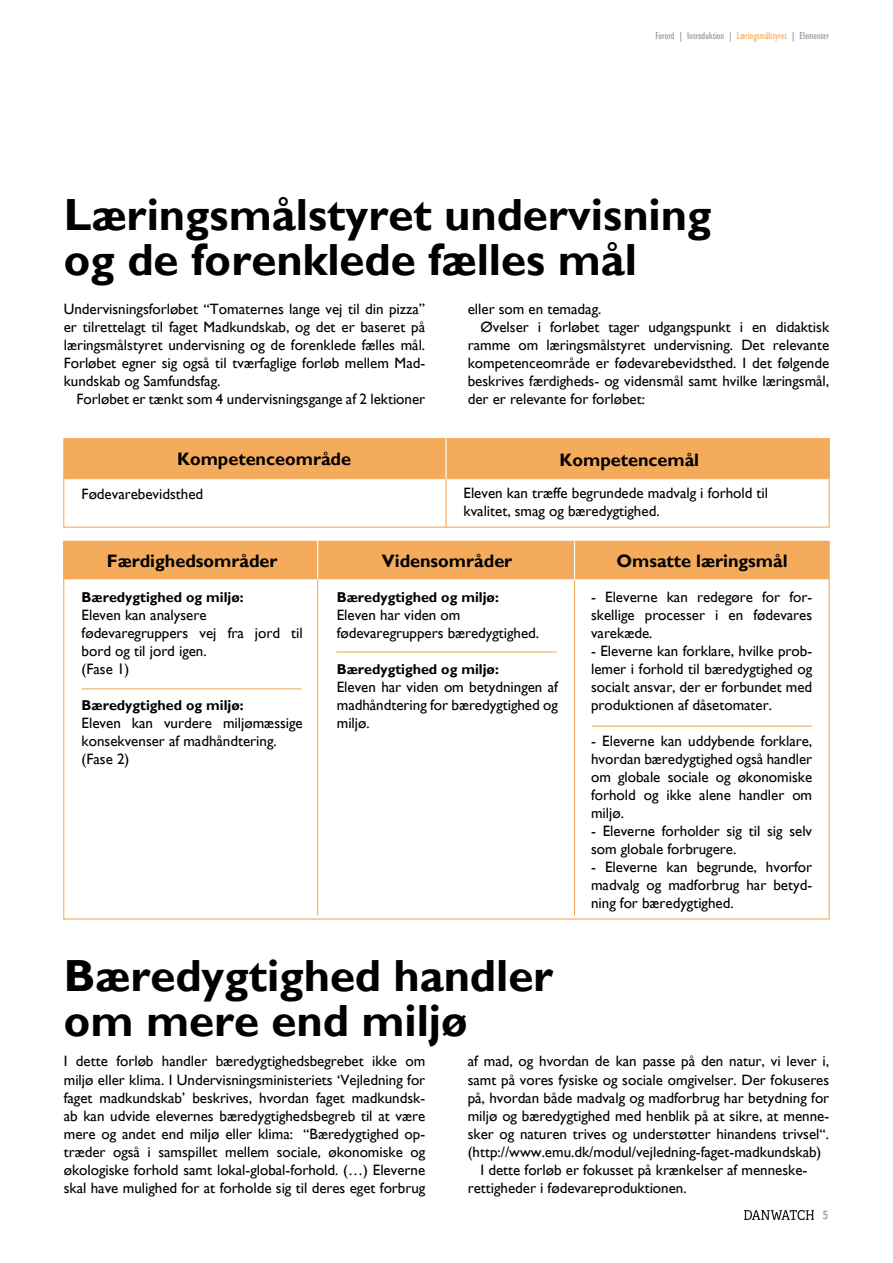
<style>
.page{position:relative;width:893px;height:1263px;background:#fff}
.page>*{position:absolute;margin:0;border:0;box-sizing:border-box;transform-origin:0 0}
.t1{font:700 45px/45px "Gill Sans";color:#000}
.t2{font:700 18px "Gill Sans";color:#000}
.t3{font:15px/18px "Gill Sans";color:#000;text-align:justify}
.t4{font:700 14.25px "Gill Sans";color:#000}
.t5{font:12px "Gill Sans";color:#939598}
.t6{font:condensed 10.5px "Gill Sans";color:#939598}
.s1{color:#f4ac5c}
</style>
<div class="page">
<img style="left:744px;top:1210px;width:69px;height:9px">
<div style="left:64px;top:541px;width:765px;height:38px;background:#f4ac5c"></div>
<div style="left:64px;top:438px;width:766px;height:40px;background:#f4ac5c"></div>
<div style="left:63px;top:438px;width:767px;height:90px;border:1px solid #f4ac5c"></div>
<hr style="left:445px;top:479px;width:2px;height:48px;background:#f4ac5c">
<hr style="left:64px;top:478px;width:765px;height:1px;background:#f4ac5c">
<hr style="left:317px;top:579px;width:1px;height:336px;background:#f4ac5c">
<hr style="left:574px;top:579px;width:1px;height:336px;background:#f4ac5c">
<hr style="left:82px;top:688px;width:220px;height:1px;background:#f4ac5c">
<hr style="left:336px;top:651px;width:221px;height:2px;background:#f4ac5c">
<hr style="left:592px;top:725px;width:220px;height:2px;background:#f4ac5c">
<hr style="left:445px;top:438px;width:2px;height:41px;background:#fff">
<hr style="left:317px;top:541px;width:1px;height:38px;background:#fff">
<hr style="left:574px;top:541px;width:1px;height:39px;background:#fff">
<p class="t6" style="left:655px;top:29px;width:175px">Forord | Introduktion | <span class="s1">Læringsmålstyret</span> | Elementer</p>
<h1 class="t1" style="left:64px;top:192px;width:649px">Læringsmålstyret undervisning og de forenklede fælles mål</h1>
<p class="t3" style="left:64px;top:300px;width:363px">Undervisningsforløbet “Tomaternes lange vej til din pizza” er tilrettelagt til faget Madkundskab, og det er baseret på læringsmålstyret undervisning og de forenklede fælles mål.<br>Forløbet egner sig også til tværfaglige forløb mellem Mad&shy;kundskab og Samfundsfag.</p>
<p class="t3" style="left:77px;top:390px;width:350px">Forløbet er tænkt som 4 undervisningsgange af 2 lektioner</p>
<p class="t3" style="left:468px;top:300px;width:135px">eller som en temadag.</p>
<p class="t3" style="left:480px;top:318px;width:350px">Øvelser i forløbet tager udgangspunkt i en didaktisk</p>
<p class="t3" style="left:468px;top:336px;width:363px">ramme om læringsmålstyret undervisning. Det relevante</p>
<p class="t3" style="left:468px;top:354px;width:363px">kompetenceområde er fødevarebevidsthed. I det følgende</p>
<p class="t3" style="left:468px;top:372px;width:363px">beskrives færdigheds- og vidensmål samt hvilke læringsmål,</p>
<p class="t3" style="left:468px;top:390px;width:179px">der er relevante for forløbet:</p>
<p class="t2" style="left:177px;top:448px;width:175px">Kompetenceområde</p>
<p class="t2" style="left:559px;top:449px;width:141px">Kompetencemål</p>
<p class="t3" style="left:82px;top:485px;width:123px">Fødevarebevidsthed</p>
<p class="t3" style="left:463px;top:484px;width:306px">Eleven kan træffe begrundede madvalg i forhold til kvalitet, smag og bæredygtighed.</p>
<p class="t2" style="left:107px;top:550px;width:172px">Færdighedsområder</p>
<p class="t2" style="left:382px;top:550px;width:132px">Vidensområder</p>
<p class="t2" style="left:616px;top:550px;width:173px">Omsatte læringsmål</p>
<p class="t4" style="left:82px;top:589px;width:164px">Bæredygtighed og miljø:</p>
<p class="t3" style="left:82px;top:606px;width:223px;text-align:left">Eleven kan analysere fødevaregruppers vej fra jord til bord og til jord igen.<br>(Fase 1)</p>
<p class="t4" style="left:82px;top:697px;width:164px">Bæredygtighed og miljø:</p>
<p class="t3" style="left:82px;top:714px;width:223px;text-align:left">Eleven kan vurdere miljømæssige konsekvenser af madhåndtering. (Fase 2)</p>
<p class="t3" style="left:591px;top:588px;width:223px">- Eleverne kan redegøre for for&shy;skellige processer i en fødevares varekæde.</p>
<p class="t3" style="left:591px;top:642px;width:223px">- Eleverne kan forklare, hvilke prob&shy;lemer i forhold til bæredygtighed og socialt ansvar, der er forbundet med produktionen af dåsetomater.</p>
<p class="t3" style="left:591px;top:732px;width:223px">- Eleverne kan uddybende forklare, hvordan bæredygtighed også handler om globale sociale og økonomiske forhold og ikke alene handler om miljø.</p>
<p class="t3" style="left:591px;top:822px;width:223px">- Eleverne forholder sig til sig selv som globale forbrugere.</p>
<p class="t3" style="left:591px;top:858px;width:223px">- Eleverne kan begrunde, hvorfor madvalg og madforbrug har betyd&shy;ning for bæredygtighed.</p>
<p class="t4" style="left:337px;top:589px;width:164px">Bæredygtighed og miljø:</p>
<p class="t3" style="left:337px;top:606px;width:204px">Eleven har viden om fødevaregruppers bæredygtighed.</p>
<p class="t4" style="left:337px;top:661px;width:164px">Bæredygtighed og miljø:</p>
<p class="t3" style="left:337px;top:678px;width:223px">Eleven har viden om betydningen af madhåndtering for bæredygtighed og miljø.</p>
<h1 class="t1" style="left:64px;top:954px;width:491px">Bæredygtighed handler om mere end miljø</h1>
<p class="t3" style="left:64px;top:1052px;width:363px">I dette forløb handler bæredygtighedsbegrebet ikke om miljø eller klima. I Undervisningsministeriets ‘Vejledning for faget madkundskab’ beskrives, hvordan faget madkundsk&shy;ab kan udvide elevernes bæredygtighedsbegreb til at være mere og andet end miljø eller klima: “Bæredygtighed op&shy;træder også i samspillet mellem sociale, økonomiske og økologiske forhold samt lokal-global-forhold. (…) Eleverne skal have mulighed for at forholde sig til deres eget forbrug</p>
<p class="t3" style="left:468px;top:1052px;width:363px">af mad, og hvordan de kan passe på den natur, vi lever i,</p>
<p class="t3" style="left:468px;top:1070px;width:363px">samt på vores fysiske og sociale omgivelser. Der fokuseres</p>
<p class="t3" style="left:468px;top:1088px;width:363px">på, hvordan både madvalg og madforbrug har betydning for</p>
<p class="t3" style="left:468px;top:1106px;width:363px">miljø og bæredygtighed med henblik på at sikre, at menne-</p>
<p class="t3" style="left:468px;top:1124px;width:363px">sker og naturen trives og understøtter hinandens trivsel“.</p>
<p class="t3" style="left:468px;top:1142px;width:355px">(http://www.emu.dk/modul/vejledning-faget-madkundskab)</p>
<p class="t3" style="left:480px;top:1160px;width:328px">I dette forløb er fokusset på krænkelser af menneske-</p>
<p class="t3" style="left:468px;top:1178px;width:220px">rettigheder i fødevareproduktionen.</p>
<p class="t5" style="left:822px;top:1208px;width:7px">5</p>
</div>
